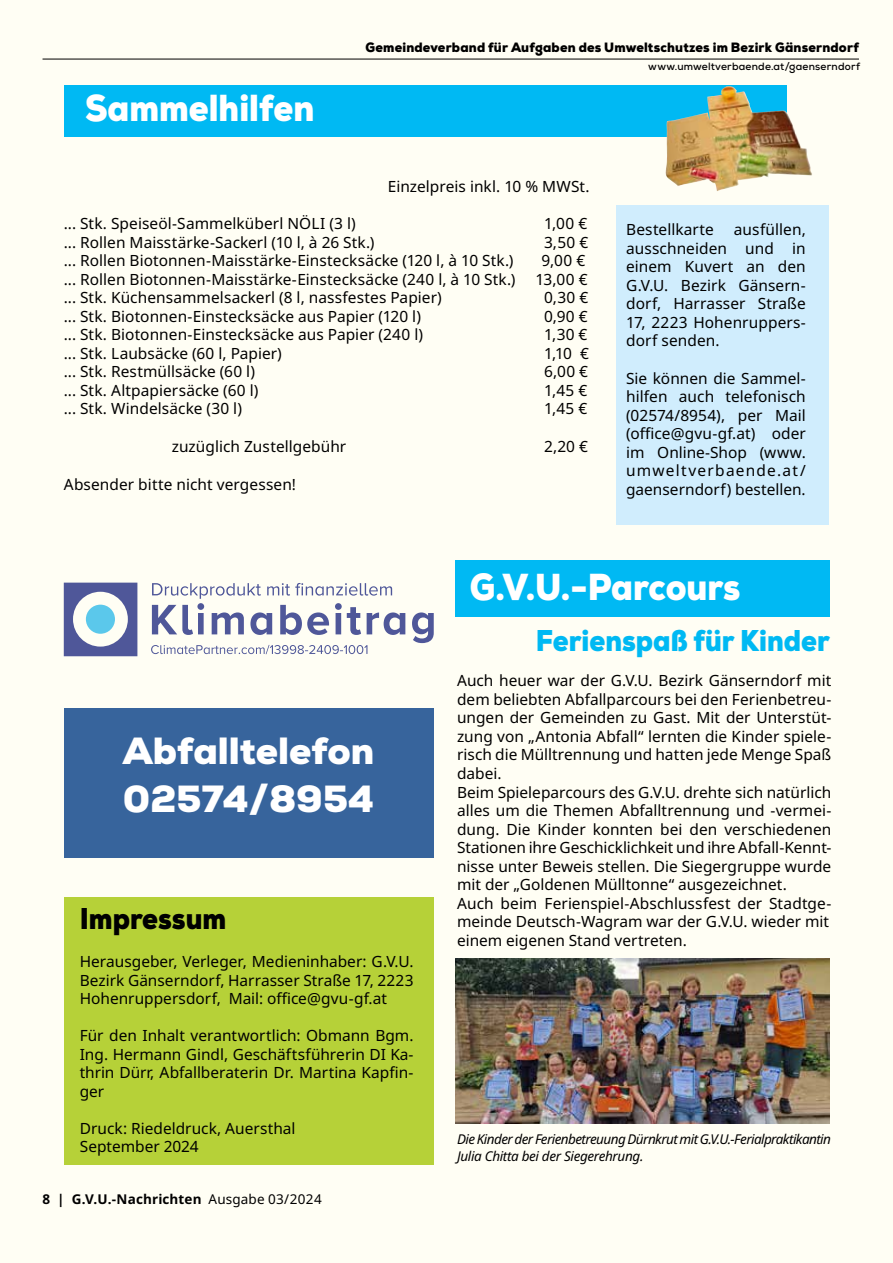
<style>
.page{position:relative;width:893px;height:1263px;background:#fffef4}
.page>*{position:absolute;margin:0;border:0;box-sizing:border-box;transform-origin:0 0}
.t1{font:900 37.8px/48.2px "Nexa";color:#fff}
.t2{font:900 37.5px "Nexa";color:#fff;scale:.9 1}
.t3{font:900 30px "Nexa";color:#00b9f3;scale:.9 1}
.t4{font:900 30px "Nexa";color:#000;scale:.9 1}
.t5{font:15.45px/18.6px "Noto Sans";color:#000;text-align:justify}
.t6{font:italic 13.5px/16.2px "Noto Sans";letter-spacing:-.04em;color:#000}
.t7{font:900 13.5px "Nexa";letter-spacing:.015em;color:#000;scale:.95 1}
.t8{font:13.5px "Noto Sans";letter-spacing:.01em;color:#000}
.t9{font:700 10.5px "Nexa";letter-spacing:.02em;color:#000}
</style>
<div class="page">
<svg style="left:64px;top:583px;width:73px;height:73px"></svg>
<div style="left:86px;top:605px;width:29px;height:29px;background:#5bc8eb;border-radius:50%"></div>
<svg style="left:412px;top:612px;width:22px;height:31px"></svg>
<svg style="left:152px;top:583px;width:253px;height:52px"></svg>
<svg style="left:151px;top:645px;width:216px;height:9px"></svg>
<hr style="left:43px;top:59px;width:816px;height:1px;background:#000">
<div style="left:64px;top:709px;width:370px;height:149px;background:#37649c"></div>
<div style="left:64px;top:897px;width:370px;height:268px;background:#b6d138"></div>
<div style="left:617px;top:205px;width:212px;height:319px;background:#d0edfd"></div>
<div style="left:64px;top:85px;width:723px;height:51px;background:#00b9f3"></div>
<img style="left:665px;top:86px;width:147px;height:105px">
<div style="left:455px;top:560px;width:374px;height:57px;background:#00b9f3"></div>
<img style="left:455px;top:958px;width:374px;height:165px">
<h2 class="t2" style="left:85px;top:84px;width:256px">Sammelhilfen</h2>
<p class="t7" style="left:366px;top:39px;width:521px">Gemeindeverband für Aufgaben des Umweltschutzes im Bezirk Gänserndorf</p>
<p class="t9" style="left:648px;top:60px;width:213px">www.umweltverbaende.at/gaenserndorf</p>
<p class="t5" style="left:388px;top:177px;width:203px">Einzelpreis inkl. 10 % MWSt.</p>
<p class="t5" style="left:64px;top:214px;width:293px">... Stk. Speiseöl-Sammelküberl NÖLI (3 l)</p>
<p class="t5" style="left:544px;top:214px;width:45px">1,00 €</p>
<p class="t5" style="left:64px;top:233px;width:312px">... Rollen Maisstärke-Sackerl (10 l, à 26 Stk.)</p>
<p class="t5" style="left:544px;top:233px;width:46px">3,50 €</p>
<p class="t5" style="left:64px;top:252px;width:451px">... Rollen Biotonnen-Maisstärke-Einstecksäcke (120 l, à 10 Stk.)</p>
<p class="t5" style="left:542px;top:252px;width:45px">9,00 €</p>
<p class="t5" style="left:64px;top:270px;width:453px">... Rollen Biotonnen-Maisstärke-Einstecksäcke (240 l, à 10 Stk.)</p>
<p class="t5" style="left:536px;top:270px;width:53px">13,00 €</p>
<p class="t5" style="left:64px;top:289px;width:379px">... Stk. Küchensammelsackerl (8 l, nassfestes Papier)</p>
<p class="t5" style="left:544px;top:289px;width:46px">0,30 €</p>
<p class="t5" style="left:64px;top:307px;width:359px">... Stk. Biotonnen-Einstecksäcke aus Papier (120 l)</p>
<p class="t5" style="left:544px;top:307px;width:45px">0,90 €</p>
<p class="t5" style="left:64px;top:326px;width:361px">... Stk. Biotonnen-Einstecksäcke aus Papier (240 l)</p>
<p class="t5" style="left:544px;top:326px;width:45px">1,30 €</p>
<p class="t5" style="left:64px;top:344px;width:220px">... Stk. Laubsäcke (60 l, Papier)</p>
<p class="t5" style="left:544px;top:344px;width:46px">1,10 €</p>
<p class="t5" style="left:64px;top:363px;width:193px">... Stk. Restmüllsäcke (60 l)</p>
<p class="t5" style="left:544px;top:363px;width:46px">6,00 €</p>
<p class="t5" style="left:64px;top:381px;width:196px">... Stk. Altpapiersäcke (60 l)</p>
<p class="t5" style="left:544px;top:381px;width:45px">1,45 €</p>
<p class="t5" style="left:64px;top:400px;width:180px">... Stk. Windelsäcke (30 l)</p>
<p class="t5" style="left:544px;top:400px;width:45px">1,45 €</p>
<p class="t5" style="left:172px;top:437px;width:176px">zuzüglich Zustellgebühr</p>
<p class="t5" style="left:544px;top:437px;width:45px">2,20 €</p>
<p class="t5" style="left:64px;top:475px;width:234px">Absender bitte nicht vergessen!</p>
<p class="t5" style="left:626px;top:221px;width:181px;text-indent:108px">ausfüllen, ausschneiden und in einem Kuvert an den G.V.U. Bezirk Gänsern&shy;dorf, Harrasser Straße 17, 2223 Hohenruppers&shy;dorf senden.</p>
<p class="t5" style="left:626px;top:369px;width:181px">Sie können die Sammel&shy;hilfen auch telefonisch (02574/8954), per Mail (office@gvu-gf.at) oder im Online-Shop (www. umweltverbaende.at/ gaenserndorf) bestellen.</p>
<p class="t5" style="left:626px;top:221px;width:89px">Bestellkarte</p>
<h1 class="t1" style="left:123px;top:726px;width:253px">Abfalltelefon<br>02574/8954</h1>
<h3 class="t4" style="left:80px;top:899px;width:164px">Impressum</h3>
<p class="t5" style="left:80px;top:952px;width:335px">Herausgeber, Verleger, Medieninhaber: G.V.U.<br>Bezirk Gänserndorf, Harrasser Straße 17, 2223<br>Hohenruppersdorf, Mail: office@gvu-gf.at</p>
<p class="t5" style="left:80px;top:1026px;width:335px">Für den Inhalt verantwortlich: Obmann Bgm.<br>Ing. Hermann Gindl, Geschäftsführerin DI Ka&shy;thrin Dürr, Abfallberaterin Dr. Martina Kapfin&shy;ger</p>
<p class="t5" style="left:80px;top:1119px;width:217px">Druck: Riedeldruck, Auersthal<br>September 2024</p>
<p class="t8" style="left:43px;top:1190px;width:281px">8 | G.V.U.-Nachrichten Ausgabe 03/2024</p>
<h2 class="t2" style="left:470px;top:563px;width:302px">G.V.U.-Parcours</h2>
<h3 class="t3" style="left:536px;top:622px;width:328px">Ferienspaß für Kinder</h3>
<p class="t5" style="left:457px;top:672px;width:376px;text-align:left">Auch heuer war der G.V.U. Bezirk Gänserndorf mit dem beliebten Abfallparcours bei den Ferienbetreu&shy;ungen der Gemeinden zu Gast. Mit der Unterstüt&shy;zung von „Antonia Abfall“ lernten die Kinder spiele&shy;risch die Mülltrennung und hatten jede Menge Spaß dabei.<br>Beim Spieleparcours des G.V.U. drehte sich natürlich alles um die Themen Abfalltrennung und -vermei&shy;dung. Die Kinder konnten bei den verschiedenen Stationen ihre Geschicklichkeit und ihre Abfall-Kennt&shy;nisse unter Beweis stellen. Die Siegergruppe wurde mit der „Goldenen Mülltonne“ ausgezeichnet.<br>Auch beim Ferienspiel-Abschlussfest der Stadtge&shy;meinde Deutsch-Wagram war der G.V.U. wieder mit einem eigenen Stand vertreten.</p>
<p class="t6" style="left:457px;top:1131px;width:375px">Die Kinder der Ferienbetreuung Dürnkrut mit G.V.U.-Ferialpraktikantin<br>Julia Chitta bei der Siegerehrung.</p>
</div>
